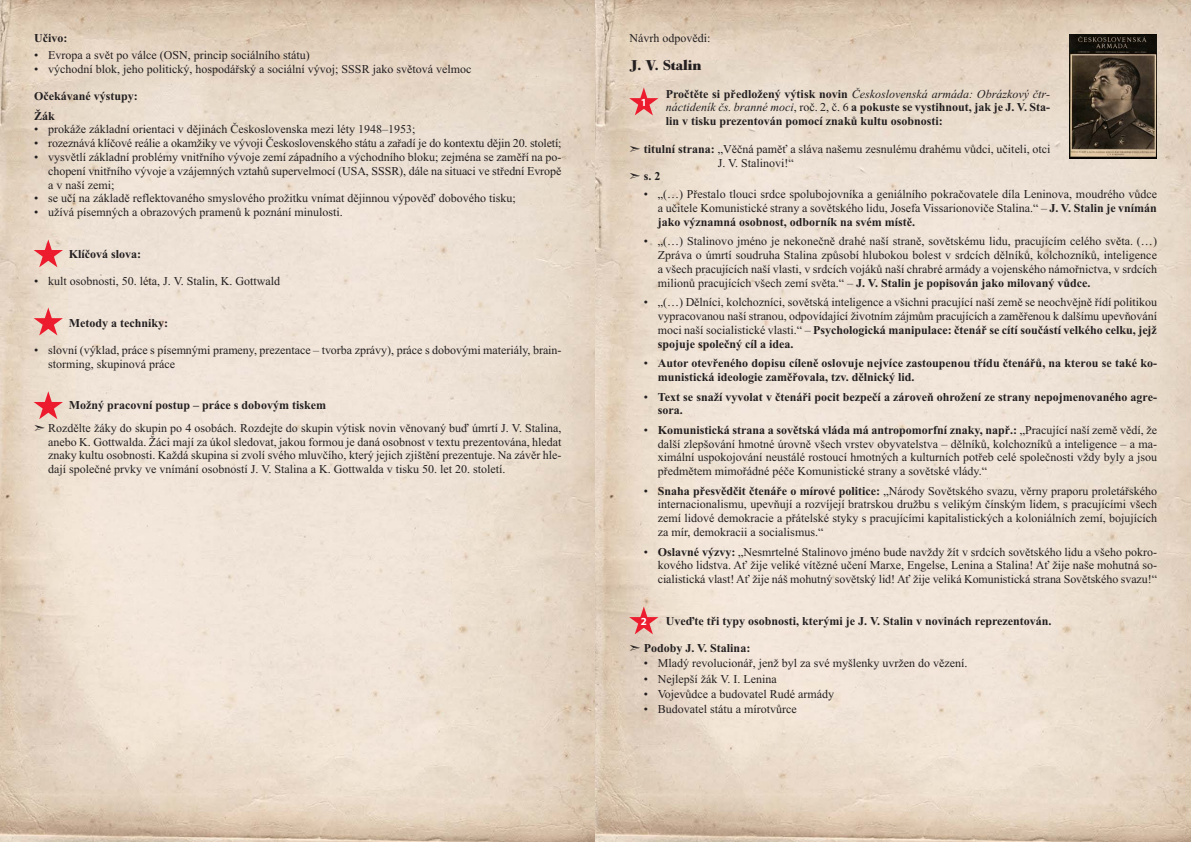
<style>
.page{position:relative;width:1191px;height:842px;background:#fff}
.page>*{position:absolute;margin:0;border:0;box-sizing:border-box;transform-origin:0 0}
.t1{font:700 14px "Bodoni Old Face BECE";color:#231f20}
.t2{font:12px/13.8px "Times New Roman";color:#231f20;text-align:justify}
.t3{font:700 12px/13.8px "Times New Roman";color:#231f20}
.t4{font:700 10.9px "Myriad Pro";color:#fff}
.s1{font-weight:700}
.s2{font-weight:400;font-style:italic}
.s3{font-weight:400}
</style>
<div class="page">
<img style="left:0;top:0;width:595px;height:842px">
<img style="left:595px;top:0;width:596px;height:842px">
<svg style="left:34px;top:239px;width:29px;height:28px"></svg>
<svg style="left:34px;top:307px;width:29px;height:28px"></svg>
<svg style="left:34px;top:391px;width:29px;height:28px"></svg>
<svg style="left:629px;top:87px;width:29px;height:28px"></svg>
<svg style="left:629px;top:606px;width:29px;height:28px"></svg>
<img style="left:1069px;top:34px;width:88px;height:125px">
<p class="t3" style="left:34px;top:33px;width:35px">Učivo:</p>
<p class="t2" style="left:34px;top:49px;width:277px">• Evropa a svět po válce (OSN, princip sociálního státu)</p>
<p class="t2" style="left:34px;top:63px;width:439px">• východní blok, jeho politický, hospodářský a sociální vývoj; SSSR jako světová velmoc</p>
<p class="t3" style="left:34px;top:88px;width:105px;line-height:19.5px">Očekávané výstupy:<br>Žák</p>
<p class="t2" style="left:34px;top:124px;width:383px">• prokáže základní orientaci v dějinách Československa mezi léty 1948–1953;</p>
<p class="t2" style="left:34px;top:137px;width:529px">• rozeznává klíčové reálie a okamžiky ve vývoji Československého státu a zařadí je do kontextu dějin 20. století;</p>
<p class="t2" style="left:48px;top:151px;width:515px;text-indent:-14px">• vysvětlí základní problémy vnitřního vývoje zemí západního a východního bloku; zejména se zaměří na po&shy;chopení vnitřního vývoje a vzájemných vztahů supervelmocí (USA, SSSR), dále na situaci ve střední Evropě a v naší zemi;</p>
<p class="t2" style="left:34px;top:193px;width:483px">• se učí na základě reflektovaného smyslového prožitku vnímat dějinnou výpověď dobového tisku;</p>
<p class="t2" style="left:34px;top:206px;width:310px">• užívá písemných a obrazových pramenů k poznání minulosti.</p>
<p class="t3" style="left:69px;top:248px;width:74px">Klíčová slova:</p>
<p class="t2" style="left:34px;top:275px;width:248px">• kult osobnosti, 50. léta, J. V. Stalin, K. Gottwald</p>
<p class="t3" style="left:69px;top:317px;width:101px">Metody a techniky:</p>
<p class="t2" style="left:48px;top:344px;width:515px;text-indent:-14px">• slovní (výklad, práce s písemnými prameny, prezentace – tvorba zprávy), práce s dobovými materiály, brain - storming, skupinová práce</p>
<p class="t2" style="left:34px;top:395px;width:529px;line-height:22.3px;text-indent:35px"><span class="s1">Možný pracovní postup – práce s dobovým tiskem<br></span>➣ Rozdělte žáky do skupin po 4 osobách. Rozdejte do skupin výtisk novin věnovaný buď úmrtí J. V. Stalina,</p>
<p class="t2" style="left:48px;top:436px;width:515px">anebo K. Gottwalda. Žáci mají za úkol sledovat, jakou formou je daná osobnost v textu prezentována, hledat znaky kultu osobnosti. Každá skupina si zvolí svého mluvčího, který jejich zjištění prezentuje. Na závěr hle&shy;dají společné prvky ve vnímání osobností J. V. Stalina a K. Gottwalda v tisku 50. let 20. století.</p>
<p class="t2" style="left:629px;top:33px;width:82px">Návrh odpovědi:</p>
<p class="t1" style="left:629px;top:59px;width:73px">J. V. Stalin</p>
<p class="t3" style="left:666px;top:88px;width:386px;text-align:justify">Pročtěte si předložený výtisk novin <span class="s2">Československá armáda: Obrázkový čtr&shy;náctideník čs. branné moci</span><span class="s3">, roč. 2, č. 6</span> a pokuste se vystihnout, jak je J. V. Sta&shy;lin v tisku prezentován pomocí znaků kultu osobnosti:</p>
<p class="t2" style="left:629px;top:143px;width:422px">➣ <span class="s1">titulní strana:</span> „Věčná paměť a sláva našemu zesnulému drahému vůdci, učiteli, otci</p>
<p class="t2" style="left:717px;top:157px;width:78px">J. V. Stalinovi!“</p>
<p class="t3" style="left:629px;top:171px;width:32px">➣s.2</p>
<p class="t2" style="left:658px;top:189px;width:501px;text-indent:-14px">• „(…) Přestalo tlouci srdce spolubojovníka a geniálního pokračovatele díla Leninova, moudrého vůdce a učitele Komunistické strany a sovětského lidu, Josefa Vissarionoviče Stalina.“ – <span class="s1">J. V. Stalin je vnímán jako významná osobnost, odborník na svém místě.</span></p>
<p class="t2" style="left:658px;top:236px;width:501px;text-indent:-14px">• „(…) Stalinovo jméno je nekonečně drahé naší straně, sovětskému lidu, pracujícím celého světa. (…)<br>Zpráva o úmrtí soudruha Stalina způsobí hlubokou bolest v srdcích dělníků, kolchozníků, inteligence a všech pracujících naší vlasti, v srdcích vojáků naší chrabré armády a vojenského námořnictva, v srdcích milionů pracujících všech zemí světa.“ – <span class="s1">J. V. Stalin je popisován jako milovaný vůdce.</span></p>
<p class="t2" style="left:658px;top:297px;width:501px;text-indent:-14px">• „(…) Dělníci, kolchozníci, sovětská inteligence a všichni pracující naší země se neochvějně řídí politikou vypracovanou naší stranou, odpovídající životním zájmům pracujících a zaměřenou k dalšímu upevňování moci naší socialistické vlasti.“ – <span class="s1">Psychologická manipulace: čtenář se cítí součástí velkého celku, jejž spojuje společný cíl a idea.</span></p>
<p class="t3" style="left:658px;top:358px;width:501px;text-indent:-14px"><span class="s3">•</span> Autor otevřeného dopisu cíleně oslovuje nejvíce zastoupenou třídu čtenářů, na kterou se také ko&shy;munistická ideologie zaměřovala, tzv. dělnický lid.</p>
<p class="t3" style="left:658px;top:391px;width:501px;text-indent:-14px"><span class="s3">•</span> Text se snaží vyvolat v čtenáři pocit bezpečí a zároveň ohrožení ze strany nepojmenovaného agre&shy;sora.</p>
<p class="t2" style="left:658px;top:424px;width:501px;text-indent:-14px">• <span class="s1">Komunistická strana a sovětská vláda má antropomorfní znaky, např.:</span> „Pracující naší země vědí, že další zlepšování hmotné úrovně všech vrstev obyvatelstva – dělníků, kolchozníků a inteligence – a ma&shy;ximální uspokojování neustálé rostoucí hmotných a kulturních potřeb celé společnosti vždy byly a jsou předmětem mimořádné péče Komunistické strany a sovětské vlády.“</p>
<p class="t2" style="left:658px;top:485px;width:501px;text-indent:-14px">• <span class="s1">Snaha přesvědčit čtenáře o mírové politice:</span> „Národy Sovětského svazu, věrny praporu proletářského internacionalismu, upevňují a rozvíjejí bratrskou družbu s velikým čínským lidem, s pracujícími všech zemí lidové demokracie a přátelské styky s pracujícími kapitalistických a koloniálních zemí, bojujících za mír, demokracii a socialismus.“</p>
<p class="t2" style="left:658px;top:546px;width:501px;text-indent:-14px">• <span class="s1">Oslavné výzvy:</span> „Nesmrtelné Stalinovo jméno bude navždy žít v srdcích sovětského lidu a všeho pokro&shy;kového lidstva. Ať žije veliké vítězné učení Marxe, Engelse, Lenina a Stalina! Ať žije naše mohutná so&shy;cialistická vlast! Ať žije náš mohutný sovětský lid! Ať žije veliká Komunistická strana Sovětského svazu!“</p>
<p class="t3" style="left:666px;top:615px;width:387px">Uveďte tři typy osobnosti, kterými je J. V. Stalin v novinách reprezentován.</p>
<p class="t3" style="left:629px;top:642px;width:122px">➣ Podoby J. V. Stalina:</p>
<p class="t2" style="left:643px;top:658px;width:325px">• Mladý revolucionář, jenž byl za své myšlenky uvržen do vězení.</p>
<p class="t2" style="left:643px;top:673px;width:135px">• Nejlepší žák V. I. Lenina</p>
<p class="t2" style="left:643px;top:688px;width:192px">• Vojevůdce a budovatel Rudé armády</p>
<p class="t2" style="left:643px;top:703px;width:155px">• Budovatel státu a mírotvůrce</p>
<p class="t4" style="left:641px;top:96px;width:8px">1</p>
<p class="t4" style="left:641px;top:615px;width:8px">2</p>
</div>
